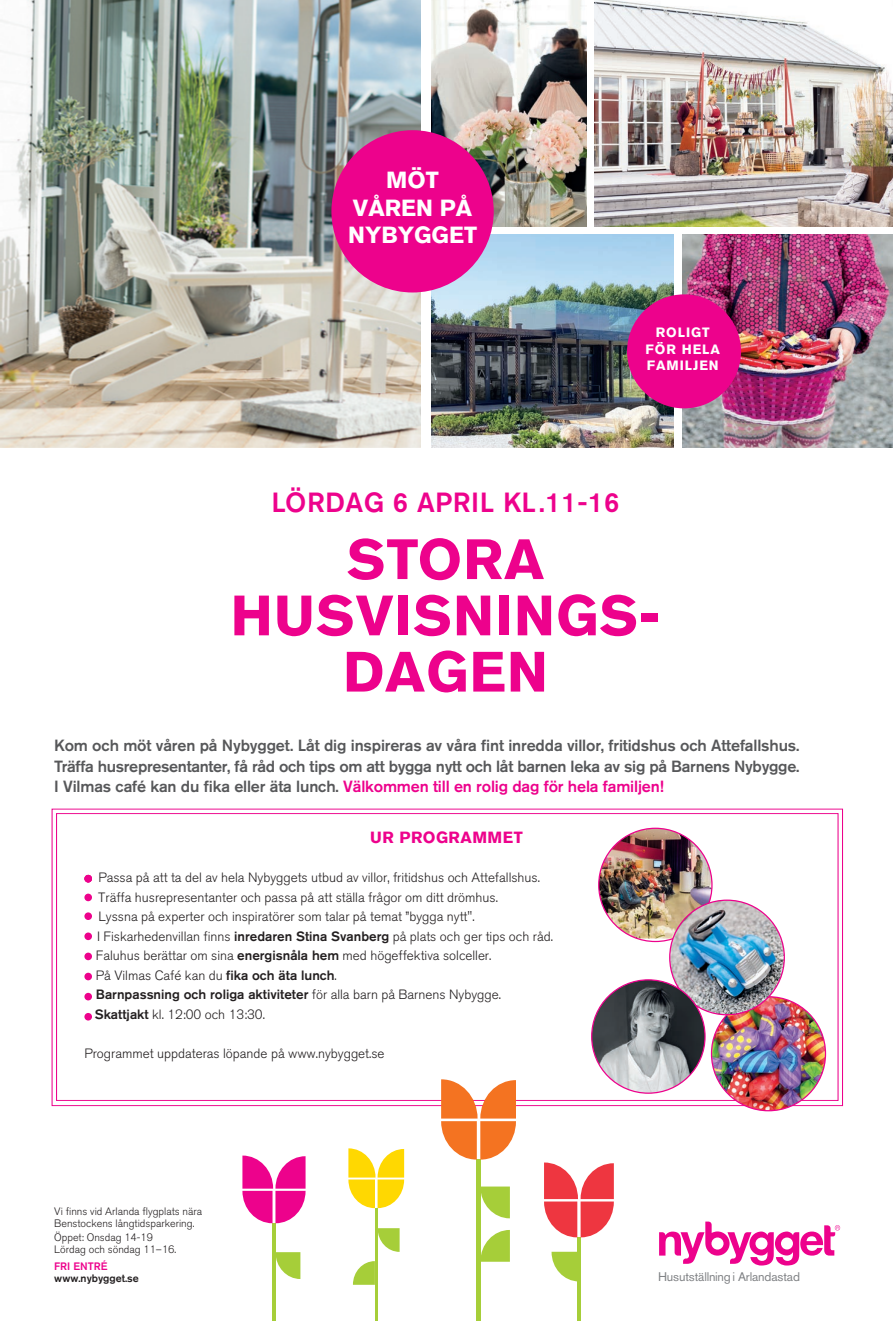
<style>
.page{position:relative;width:893px;height:1321px;background:#fff}
.page>*{position:absolute;margin:0;border:0;box-sizing:border-box;transform-origin:0 0}
.t1{font:700 56.25px/56.2px "Akzidenz Grotesk BQ";letter-spacing:.02em;color:#ed028c;text-align:center}
.t2{font:500 27.5px "Akzidenz Grotesk BQ";letter-spacing:.02em;color:#ed028c}
.t3{font:700 23.12px/27.5px "Akzidenz Grotesk BQ";color:#fff;text-align:center}
.t4{font:500 16.12px/20.1px "Akzidenz Grotesk BQ";letter-spacing:-.01em;color:#57585a;text-align:justify}
.t5{font:700 16.12px "Akzidenz Grotesk BQ";letter-spacing:.03em;color:#ed028c}
.t6{font:300 13.38px/19.6px "Akzidenz Grotesk BQ";color:#231f20}
.t7{font:700 13.38px/16.1px "Akzidenz Grotesk BQ";letter-spacing:.07em;color:#fff;text-align:center}
.t8{font:12.38px "Akzidenz Grotesk BE";letter-spacing:-.01em;color:#808285}
.t9{font:300 10.75px/12px "Akzidenz Grotesk BQ";color:#231f20}
.t10{font:500 10.75px "Akzidenz Grotesk BQ";color:#231f20}
.t11{font:500 10.75px "Akzidenz Grotesk BQ";color:#ed028c}
.s1{color:#ed028c}
.s2{font-weight:500}
</style>
<div class="page">
<svg style="left:51px;top:808px;width:792px;height:298px"></svg>
<img style="left:431px;top:0;width:156px;height:226px">
<div style="left:84px;top:912px;width:8px;height:8px;background:#ed028c;border-radius:50%"></div>
<div style="left:84px;top:932px;width:8px;height:8px;background:#ed028c;border-radius:50%"></div>
<div style="left:84px;top:952px;width:8px;height:8px;background:#ed028c;border-radius:50%"></div>
<div style="left:84px;top:973px;width:8px;height:7px;background:#ed028c;border-radius:50%"></div>
<div style="left:84px;top:993px;width:8px;height:7px;background:#ed028c;border-radius:50%"></div>
<div style="left:84px;top:1013px;width:8px;height:7px;background:#ed028c;border-radius:50%"></div>
<img style="left:0;top:0;width:421px;height:448px">
<img style="left:683px;top:234px;width:210px;height:214px">
<img style="left:431px;top:234px;width:242px;height:214px">
<img style="left:595px;top:0;width:298px;height:226px">
<div style="left:331px;top:130px;width:163px;height:162px;background:#ed028c;border-radius:50%"></div>
<svg style="left:659px;top:1221px;width:181px;height:44px"></svg>
<img style="left:599px;top:828px;width:113px;height:110px">
<div style="left:627px;top:294px;width:114px;height:114px;background:#ed028c;border-radius:50%"></div>
<img style="left:711px;top:997px;width:114px;height:114px;border-radius:57px">
<hr style="left:272px;top:1223px;width:3px;height:98px;background:#a6ce39">
<svg style="left:275px;top:1252px;width:25px;height:27px"></svg>
<svg style="left:242px;top:1155px;width:63px;height:68px"></svg>
<hr style="left:477px;top:1159px;width:4px;height:162px;background:#a6ce39">
<svg style="left:481px;top:1186px;width:29px;height:32px"></svg>
<svg style="left:481px;top:1230px;width:29px;height:32px"></svg>
<svg style="left:441px;top:1079px;width:75px;height:80px"></svg>
<hr style="left:375px;top:1208px;width:3px;height:113px;background:#a6ce39">
<svg style="left:378px;top:1228px;width:22px;height:24px"></svg>
<svg style="left:353px;top:1261px;width:22px;height:24px"></svg>
<svg style="left:348px;top:1148px;width:56px;height:60px"></svg>
<svg style="left:551px;top:1252px;width:26px;height:29px"></svg>
<hr style="left:577px;top:1237px;width:4px;height:84px;background:#a6ce39">
<svg style="left:544px;top:1162px;width:70px;height:75px"></svg>
<img style="left:670px;top:900px;width:114px;height:114px">
<img style="left:592px;top:980px;width:113px;height:113px;border-radius:57px">
<div style="left:84px;top:875px;width:8px;height:7px;background:#ed028c;border-radius:50%"></div>
<div style="left:84px;top:893px;width:8px;height:8px;background:#ed028c;border-radius:50%"></div>
<h3 class="t3" style="left:348px;top:166px;width:130px">MÖT<br>VÅREN PÅ<br>NYBYGGET</h3>
<p class="t7" style="left:645px;top:325px;width:76px">ROLIGT<br>FÖR HELA<br>FAMILJEN</p>
<h2 class="t2" style="left:271px;top:485px;width:350px">LÖRDAG 6 APRIL KL.11-16</h2>
<h1 class="t1" style="left:231px;top:531px;width:431px">STORA<br>HUSVISNINGS-<br>DAGEN</h1>
<p class="t4" style="left:54px;top:735px;width:747px">Kom och möt våren på Nybygget. Låt dig inspireras av våra fint inredda villor, fritidshus och Attefallshus.<br>Träffa husrepresentanter, få råd och tips om att bygga nytt och låt barnen leka av sig på Barnens Nybygge.<br>I Vilmas café kan du fika eller äta lunch. <span class="s1">Välkommen till en rolig dag för hela familjen!</span></p>
<p class="t5" style="left:370px;top:827px;width:154px">UR PROGRAMMET</p>
<p class="t6" style="left:95px;top:868px;width:460px">Passa på att ta del av hela Nybyggets utbud av villor, fritidshus och Attefallshus.<br>Träffa husrepresentanter och passa på att ställa frågor om ditt drömhus.<br>Lyssna på experter och inspiratörer som talar på temat ”bygga nytt".<br>I Fiskarhedenvillan finns <span class="s2">inredaren Stina Svanberg</span> på plats och ger tips och råd.<br>Faluhus berättar om sina <span class="s2">energisnåla hem</span> med högeffektiva solceller.<br>På Vilmas Café kan du <span class="s2">fika och äta lunch</span>.<br><span class="s2">Barnpassning och roliga aktiviteter</span> för alla barn på Barnens Nybygge.<br><span class="s2">Skattjakt</span> kl. 12:00 och 13:30.</p>
<p class="t6" style="left:84px;top:1044px;width:302px">Programmet uppdateras löpande på www.nybygget.se</p>
<p class="t9" style="left:54px;top:1205px;width:149px">Vi finns vid Arlanda flygplats nära<br>Benstockens långtidsparkering.</p>
<p class="t9" style="left:54px;top:1232px;width:124px">Öppet: Onsdag 14-19<br>Lördag och söndag 11–16.</p>
<p class="t11" style="left:54px;top:1259px;width:55px">FRI ENTRÉ</p>
<p class="t10" style="left:54px;top:1272px;width:86px">www.nybygget.se</p>
<p class="t8" style="left:658px;top:1269px;width:143px">Husutställning i Arlandastad</p>
</div>
